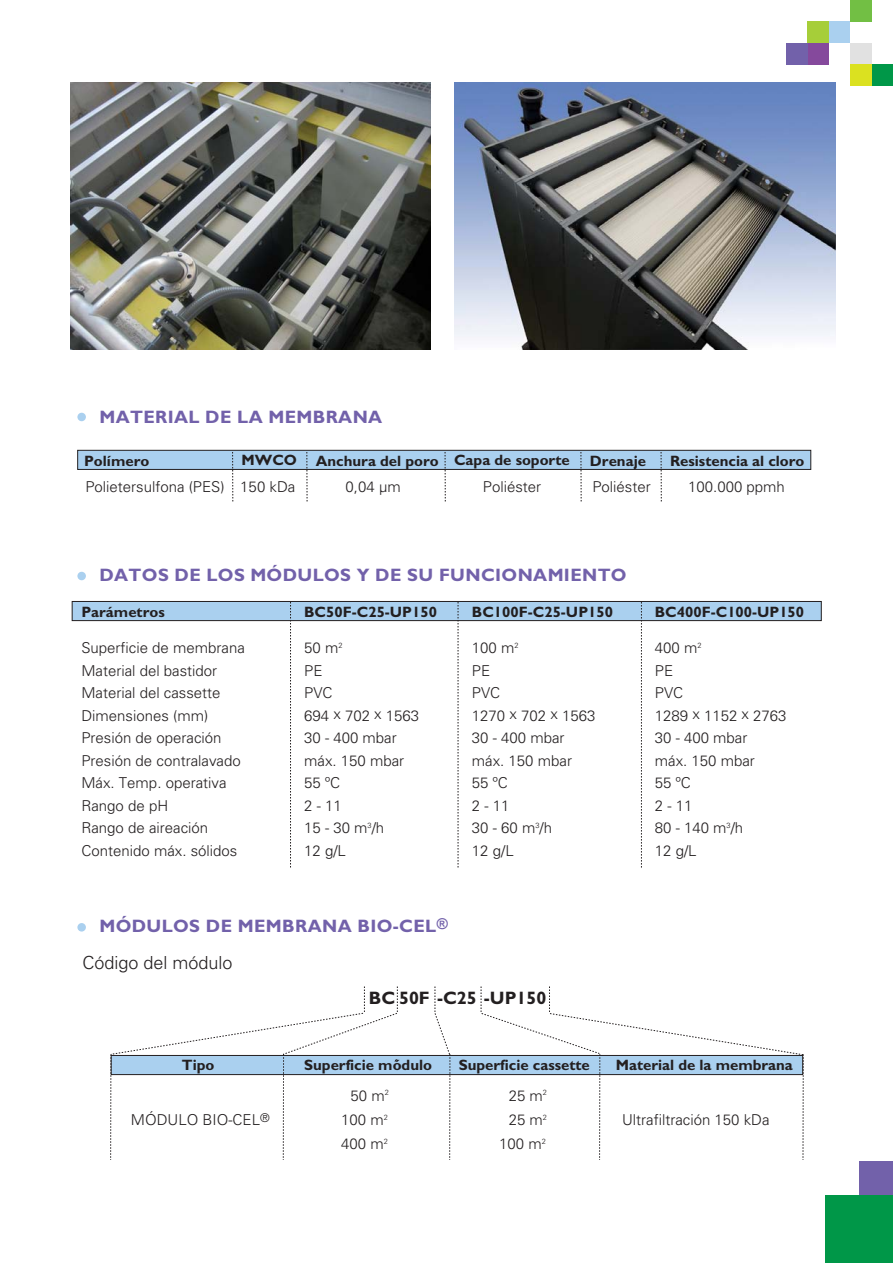
<style>
.page{position:relative;width:893px;height:1263px;background:#fff}
.page>*{position:absolute;margin:0;border:0;box-sizing:border-box;transform-origin:0 0}
.t1{font:700 18px "Gill Sans Std";letter-spacing:.02em;color:#7261aa}
.t2{font:300 18px "Univers LT Std";color:#231f20}
.t3{font:700 18px "Gill Sans Std";color:#231f20}
.t4{font:300 15px/22.5px "Univers LT Std";color:#231f20}
.t5{font:700 15px "Gill Sans Std";color:#231f20}
</style>
<div class="page">
<div style="left:859px;top:1161px;width:34px;height:34px;background:#7261aa"></div>
<div style="left:825px;top:1195px;width:68px;height:68px;background:#009748"></div>
<div style="left:77px;top:450px;width:734px;height:20px;background:#aad0ef;border:1px solid #231f20"></div>
<svg style="left:232px;top:452px;width:1px;height:50px"></svg>
<svg style="left:307px;top:452px;width:1px;height:50px"></svg>
<svg style="left:445px;top:452px;width:1px;height:50px"></svg>
<svg style="left:581px;top:452px;width:1px;height:50px"></svg>
<svg style="left:661px;top:452px;width:1px;height:50px"></svg>
<div style="left:77px;top:413px;width:9px;height:8px;background:#aad0ef;border-radius:50%"></div>
<div style="left:72px;top:601px;width:749px;height:20px;background:#aad0ef;border:1px solid #231f20"></div>
<svg style="left:290px;top:602px;width:1px;height:266px"></svg>
<svg style="left:458px;top:602px;width:1px;height:266px"></svg>
<div style="left:77px;top:572px;width:9px;height:8px;background:#aad0ef;border-radius:50%"></div>
<svg style="left:110px;top:986px;width:694px;height:174px"></svg>
<div style="left:77px;top:923px;width:9px;height:8px;background:#aad0ef;border-radius:50%"></div>
<img style="left:71px;top:82px;width:360px;height:267px">
<img style="left:455px;top:83px;width:380px;height:266px">
<div style="left:850px;top:0;width:21px;height:21px;background:#72bf44"></div>
<div style="left:807px;top:43px;width:21px;height:21px;background:#85499c"></div>
<div style="left:872px;top:65px;width:21px;height:21px;background:#009748"></div>
<div style="left:829px;top:22px;width:21px;height:21px;background:#aad0ef"></div>
<div style="left:850px;top:43px;width:21px;height:21px;background:#e1e1e1"></div>
<div style="left:850px;top:65px;width:21px;height:21px;background:#dbe120"></div>
<div style="left:807px;top:22px;width:21px;height:21px;background:#a6ce39"></div>
<div style="left:786px;top:43px;width:21px;height:21px;background:#7261aa"></div>
<svg style="left:641px;top:602px;width:1px;height:266px"></svg>
<p class="t1" style="left:99px;top:410px;width:284px">MATERIAL DE LA MEMBRANA</p>
<p class="t5" style="left:84px;top:455px;width:67px">Polímero</p>
<p class="t4" style="left:85px;top:477px;width:141px">Polietersulfona (PES)</p>
<p class="t5" style="left:242px;top:455px;width:57px">MWCO</p>
<p class="t5" style="left:316px;top:455px;width:255px">Anchura del poro Capa de soporte</p>
<p class="t5" style="left:590px;top:455px;width:58px">Drenaje</p>
<p class="t5" style="left:670px;top:455px;width:136px">Resistencia al cloro</p>
<p class="t4" style="left:240px;top:477px;width:57px">150 kDa</p>
<p class="t4" style="left:346px;top:477px;width:57px">0,04 μm</p>
<p class="t4" style="left:483px;top:477px;width:60px">Poliéster</p>
<p class="t4" style="left:592px;top:477px;width:60px">Poliéster</p>
<p class="t4" style="left:688px;top:477px;width:98px">100.000 ppmh</p>
<p class="t1" style="left:99px;top:568px;width:529px">DATOS DE LOS MÓDULOS Y DE SU FUNCIONAMIENTO</p>
<p class="t5" style="left:81px;top:606px;width:85px">Parámetros</p>
<p class="t4" style="left:81px;top:638px;width:165px">Superficie de membrana<br>Material del bastidor<br>Material del cassette<br>Dimensiones (mm)<br>Presión de operación<br>Presión de contralavado<br>Máx. Temp. operativa<br>Rango de pH<br>Rango de aireación<br>Contenido máx. sólidos</p>
<p class="t5" style="left:304px;top:606px;width:134px">BC50F-C25-UP150</p>
<p class="t5" style="left:472px;top:606px;width:143px">BC100F-C25-UP150</p>
<p class="t5" style="left:655px;top:606px;width:151px">BC400F-C100-UP150</p>
<p class="t4" style="left:304px;top:638px;width:40px">50 m<sup>2</sup></p>
<p class="t4" style="left:655px;top:638px;width:48px">400 m<sup>2</sup></p>
<p class="t4" style="left:472px;top:638px;width:48px">100 m<sup>2</sup></p>
<p class="t4" style="left:304px;top:660px;width:20px">PE</p>
<p class="t4" style="left:655px;top:660px;width:20px">PE</p>
<p class="t4" style="left:472px;top:660px;width:20px">PE</p>
<p class="t4" style="left:304px;top:683px;width:30px">PVC</p>
<p class="t4" style="left:472px;top:683px;width:30px">PVC</p>
<p class="t4" style="left:655px;top:683px;width:30px">PVC</p>
<p class="t4" style="left:304px;top:705px;width:117px">694 x 702 x 1563</p>
<p class="t4" style="left:472px;top:705px;width:125px">1270 x 702 x 1563</p>
<p class="t4" style="left:655px;top:705px;width:133px">1289 x 1152 x 2763</p>
<p class="t4" style="left:304px;top:728px;width:94px">30 - 400 mbar</p>
<p class="t4" style="left:472px;top:728px;width:94px">30 - 400 mbar</p>
<p class="t4" style="left:655px;top:728px;width:94px">30 - 400 mbar</p>
<p class="t4" style="left:304px;top:750px;width:102px">máx. 150 mbar</p>
<p class="t4" style="left:472px;top:750px;width:102px">máx. 150 mbar</p>
<p class="t4" style="left:655px;top:750px;width:102px">máx. 150 mbar</p>
<p class="t4" style="left:304px;top:773px;width:37px">55 ºC</p>
<p class="t4" style="left:472px;top:773px;width:37px">55 ºC</p>
<p class="t4" style="left:655px;top:773px;width:37px">55 ºC</p>
<p class="t4" style="left:304px;top:795px;width:39px">2 - 11</p>
<p class="t4" style="left:472px;top:795px;width:39px">2 - 11</p>
<p class="t4" style="left:655px;top:795px;width:39px">2 - 11</p>
<p class="t4" style="left:304px;top:818px;width:82px">15 - 30 m<sup>3</sup>/h</p>
<p class="t4" style="left:472px;top:818px;width:82px">30 - 60 m<sup>3</sup>/h</p>
<p class="t4" style="left:655px;top:818px;width:90px">80 - 140 m<sup>3</sup>/h</p>
<p class="t4" style="left:304px;top:840px;width:43px">12 g/L</p>
<p class="t4" style="left:472px;top:840px;width:43px">12 g/L</p>
<p class="t4" style="left:655px;top:840px;width:43px">12 g/L</p>
<p class="t1" style="left:99px;top:919px;width:350px">MÓDULOS DE MEMBRANA BIO-CEL<sup>®</sup></p>
<p class="t2" style="left:83px;top:954px;width:152px">Código del módulo</p>
<p class="t3" style="left:369px;top:991px;width:179px">BC 50F -C25 -UP150</p>
<p class="t5" style="left:182px;top:1060px;width:34px">Tipo</p>
<p class="t5" style="left:304px;top:1059px;width:129px">Superficie módulo</p>
<p class="t5" style="left:459px;top:1059px;width:133px">Superficie cassette</p>
<p class="t5" style="left:616px;top:1059px;width:179px">Material de la membrana</p>
<p class="t4" style="left:131px;top:1109px;width:140px">MÓDULO BIO-CEL<sup>®</sup></p>
<p class="t4" style="left:351px;top:1085px;width:40px">50 m<sup>2</sup></p>
<p class="t4" style="left:341px;top:1133px;width:48px">400 m<sup>2</sup></p>
<p class="t4" style="left:341px;top:1109px;width:48px">100 m<sup>2</sup></p>
<p class="t4" style="left:509px;top:1084px;width:40px;line-height:24.6px">25 m<sup>2<br></sup>25 m<sup>2</sup></p>
<p class="t4" style="left:499px;top:1133px;width:48px">100 m<sup>2</sup></p>
<p class="t4" style="left:622px;top:1109px;width:149px">Ultrafiltración 150 kDa</p>
</div>
